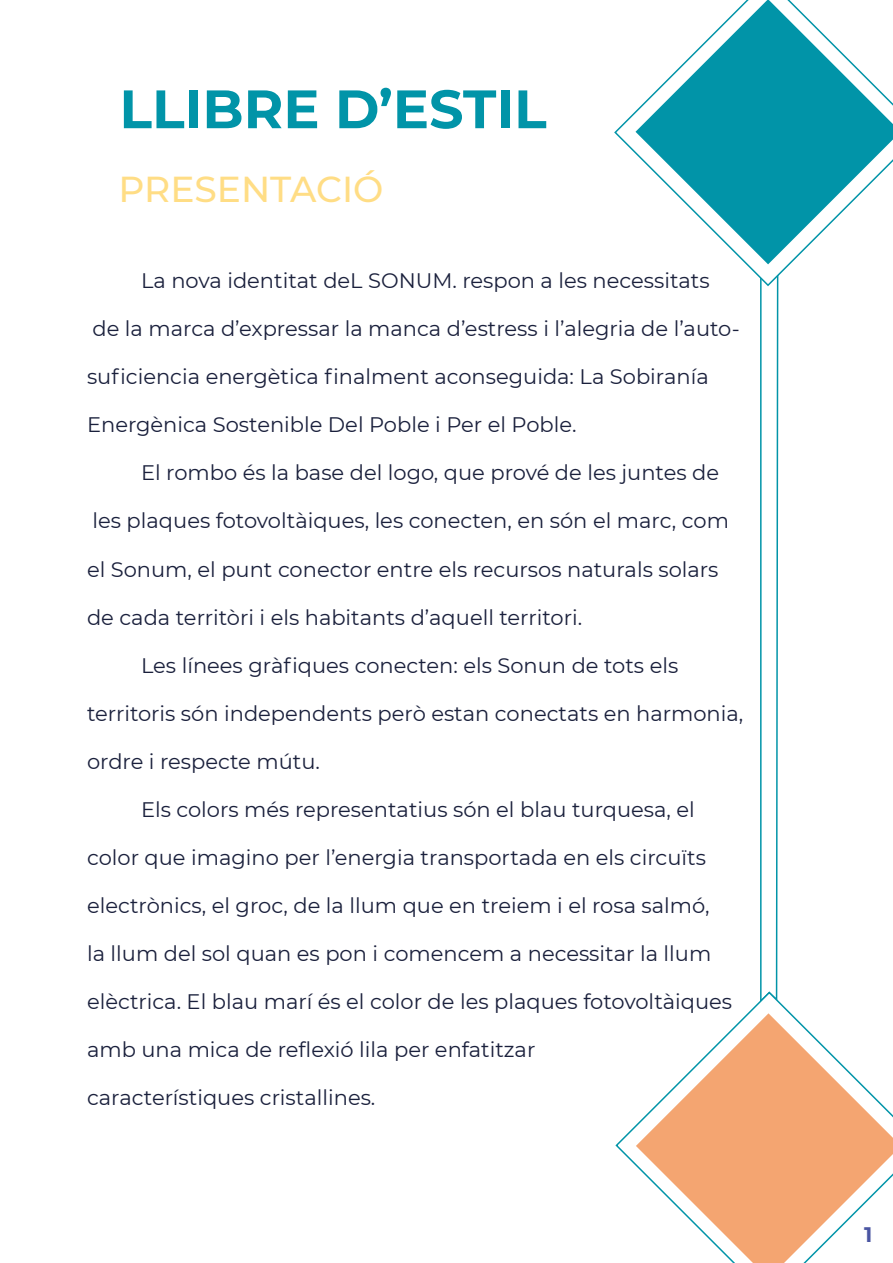
<style>
.page{position:relative;width:893px;height:1263px;background:#fff}
.page>*{position:absolute;margin:0;border:0;box-sizing:border-box;transform-origin:0 0}
.t1{font:700 54px "Montserrat";color:#0194a8}
.t2{font:500 36px "Montserrat";color:#ffdd85}
.t3{font:21px "Montserrat";color:#1a203c}
.t4{font:700 21px "Montserrat";color:#4a55a2}
</style>
<div class="page">
<svg style="left:760px;top:287px;width:19px;height:703px"></svg>
<svg style="left:636px;top:1013px;width:257px;height:250px;fill:#f4a571"></svg>
<svg style="left:614px;top:111px;width:177px;height:176px"></svg>
<svg style="left:635px;top:0;width:258px;height:264px;fill:#0194a8"></svg>
<h1 class="t1" style="left:119px;top:70px;width:429px">LLIBRE D’ESTIL</h1>
<h2 class="t2" style="left:119px;top:164px;width:266px">PRESENTACIÓ</h2>
<p class="t3" style="left:141px;top:266px;width:570px">La nova identitat deL SONUM. respon a les necessitats</p>
<p class="t3" style="left:93px;top:315px;width:649px">de la marca d’expressar la manca d’estress i l’alegria de l’auto-</p>
<p class="t3" style="left:87px;top:363px;width:623px">suficiencia energètica finalment aconseguida: La Sobiranía</p>
<p class="t3" style="left:87px;top:411px;width:491px">Energènica Sostenible Del Poble i Per el Poble.</p>
<p class="t3" style="left:141px;top:459px;width:580px">El rombo és la base del logo, que prové de les juntes de</p>
<p class="t3" style="left:93px;top:507px;width:638px">les plaques fotovoltàiques, les conecten, en són el marc, com</p>
<p class="t3" style="left:87px;top:555px;width:633px">el Sonum, el punt conector entre els recursos naturals solars</p>
<p class="t3" style="left:87px;top:603px;width:497px">de cada territòri i els habitants d’aquell territori.</p>
<p class="t3" style="left:141px;top:651px;width:539px">Les línees gràfiques conecten: els Sonun de tots els</p>
<p class="t3" style="left:87px;top:699px;width:658px">territoris són independents però estan conectats en harmonia,</p>
<p class="t3" style="left:87px;top:747px;width:234px">ordre i respecte mútu.</p>
<p class="t3" style="left:141px;top:795px;width:555px">Els colors més representatius són el blau turquesa, el</p>
<p class="t3" style="left:87px;top:843px;width:620px">color que imagino per l’energia transportada en els circuïts</p>
<p class="t3" style="left:87px;top:891px;width:624px">electrònics, el groc, de la llum que en treiem i el rosa salmó,</p>
<p class="t3" style="left:87px;top:939px;width:626px">la llum del sol quan es pon i comencem a necessitar la llum</p>
<p class="t3" style="left:87px;top:987px;width:647px">elèctrica. El blau marí és el color de les plaques fotovoltàiques</p>
<p class="t3" style="left:87px;top:1035px;width:450px">amb una mica de reflexió lila per enfatitzar</p>
<p class="t3" style="left:87px;top:1083px;width:290px">característiques cristallines.</p>
<p class="t4" style="left:864px;top:1219px;width:10px">1</p>
</div>
